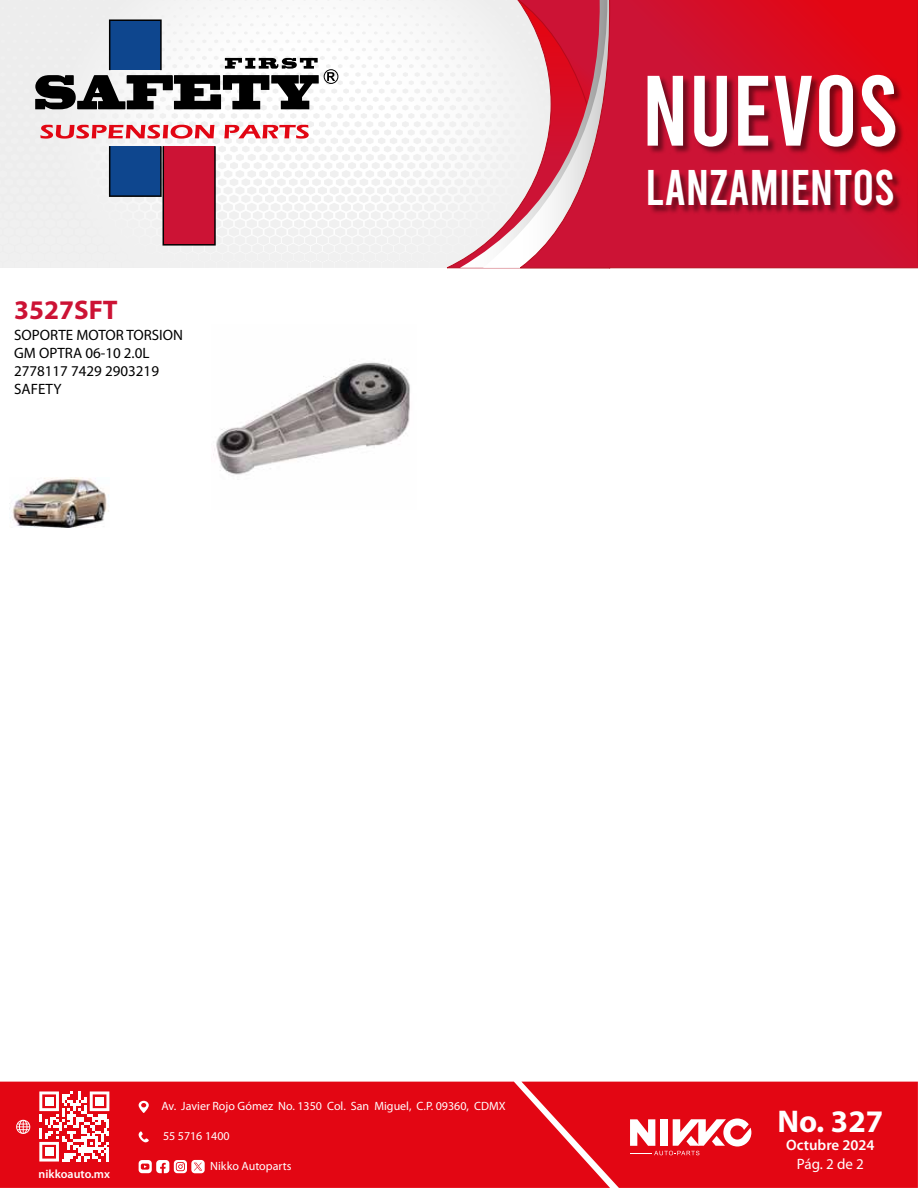
<style>
.page{position:relative;width:918px;height:1188px;background:#fff}
.page>*{position:absolute;margin:0;border:0;box-sizing:border-box;transform-origin:0 0}
.t1{font:99.75px "Bebas";color:#fff}
.t2{font:49.8px "Bebas";color:#fff}
.t3{font:700 31.5px "Myriad Pro";color:#fff}
.t4{font:700 27px "Myriad Pro";color:#cc1335}
.t5{font:15px/18px "Myriad Pro";color:#000}
.t6{font:600 15px "Myriad Pro";color:#fff}
.t7{font:15px "Myriad Pro";color:#fff}
.t8{font:12px "Myriad Pro";color:#fff}
.t9{font:600 12px "Myriad Pro";color:#fff}
</style>
<div class="page">
<svg style="left:0;top:0;width:446px;height:268px;fill:#f0f0f0"></svg>
<div style="left:446px;top:0;width:14px;height:268px;background:#f4f4f4"></div>
<svg style="left:460px;top:0;width:59px;height:268px"></svg>
<svg style="left:519px;top:0;width:399px;height:269px;background:#d33048"></svg>
<div style="left:0;top:1082px;width:521px;height:106px;background:#e30613"></div>
<svg style="left:39px;top:1091px;width:70px;height:71px"></svg>
<div style="left:45px;top:1097px;width:8px;height:9px;background:#fff"></div>
<div style="left:95px;top:1097px;width:9px;height:9px;background:#fff"></div>
<div style="left:45px;top:1148px;width:8px;height:8px;background:#fff"></div>
<svg style="left:16px;top:1120px;width:14px;height:14px"></svg>
<svg style="left:139px;top:1101px;width:10px;height:12px"></svg>
<svg style="left:139px;top:1131px;width:10px;height:12px"></svg>
<svg style="left:139px;top:1160px;width:66px;height:13px"></svg>
<svg style="left:521px;top:1082px;width:397px;height:106px;background:#e41723"></svg>
<img style="left:640px;top:59px;width:269px;height:164px">
<svg style="left:40px;top:125px;width:174px;height:14px"></svg>
<svg style="left:224px;top:125px;width:85px;height:14px"></svg>
<svg style="left:109px;top:146px;width:107px;height:100px"></svg>
<svg style="left:35px;top:19px;width:303px;height:90px"></svg>
<img style="left:213px;top:362px;width:197px;height:113px">
<img style="left:9px;top:478px;width:100px;height:50px">
<h3 class="t4" style="left:14px;top:292px;width:105px">3527SFT</h3>
<p class="t5" style="left:14px;top:326px;width:170px">SOPORTE MOTOR TORSION<br>GM OPTRA 06-10 2.0L<br>2778117 7429 2903219<br>SAFETY</p>
<h1 class="t1" style="left:642px;top:61px;width:258px">NUEVOS</h1>
<h2 class="t2" style="left:646px;top:163px;width:251px">LANZAMIENTOS</h2>
<p class="t9" style="left:39px;top:1167px;width:73px">nikkoauto.mx</p>
<p class="t8" style="left:161px;top:1099px;width:346px">Av. Javier Rojo Gómez No. 1350 Col. San Miguel, C.P. 09360, CDMX</p>
<p class="t8" style="left:163px;top:1129px;width:68px">55 5716 1400</p>
<p class="t8" style="left:210px;top:1159px;width:83px">Nikko Autoparts</p>
<h3 class="t3" style="left:778px;top:1101px;width:107px">No. 327</h3>
<p class="t6" style="left:786px;top:1135px;width:90px">Octubre 2024</p>
<p class="t7" style="left:797px;top:1155px;width:68px">Pág. 2 de 2</p>
</div>
